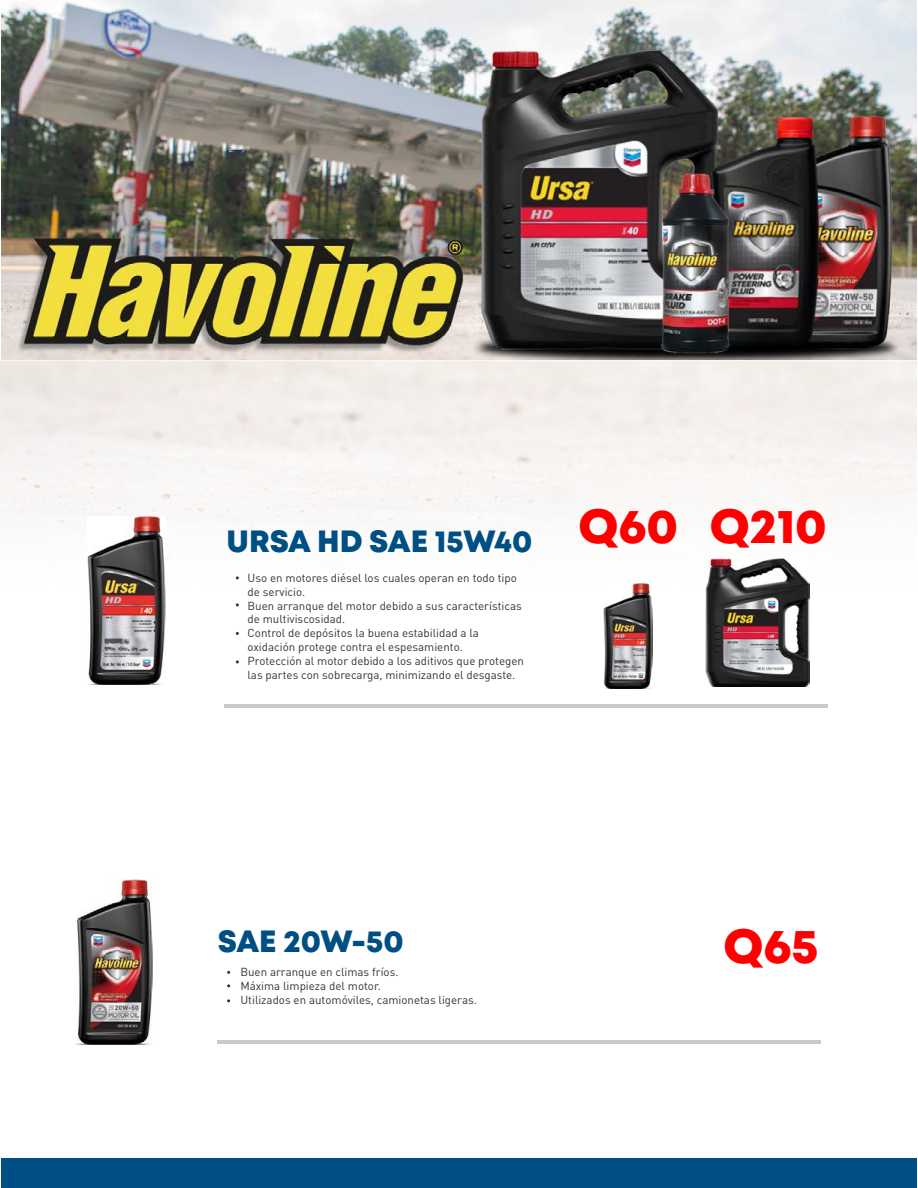
<style>
.page{position:relative;width:918px;height:1188px;background:#fff}
.page>*{position:absolute;margin:0;border:0;box-sizing:border-box;transform-origin:0 0}
.t1{font:48px "Mont Heavy DEMO";color:#f00}
.t2{font:30.75px "Mont Heavy DEMO";color:#004f84}
.t3{font:11.55px/13.8px "DIN Pro";color:#333}
</style>
<div class="page">
<img style="left:0;top:0;width:917px;height:708px">
<hr style="left:225px;top:704px;width:603px;height:4px;background:#c9c9c9">
<img style="left:604px;top:583px;width:49px;height:106px">
<img style="left:87px;top:516px;width:78px;height:168px">
<img style="left:706px;top:558px;width:103px;height:129px">
<hr style="left:217px;top:1040px;width:604px;height:3px;background:#c9c9c9">
<img style="left:76px;top:879px;width:77px;height:165px">
<div style="left:1px;top:1159px;width:916px;height:29px;background:#004f84"></div>
<h2 class="t2" style="left:226px;top:524px;width:308px">URSA HD SAE 15W40</h2>
<p class="t3" style="left:248px;top:570px;width:278px">Uso en motores diésel los cuales operan en todo tipo de servicio.<br>Buen arranque del motor debido a sus características de multiviscosidad.<br>Control de depósitos la buena estabilidad a la oxidación protege contra el espesamiento.<br>Protección al motor debido a los aditivos que protegen las partes con sobrecarga, minimizando el desgaste.</p>
<h1 class="t1" style="left:579px;top:499px;width:250px">Q60 Q210</h1>
<h2 class="t2" style="left:218px;top:924px;width:188px">SAE 20W-50</h2>
<h1 class="t1" style="left:724px;top:919px;width:97px">Q65</h1>
<p class="t3" style="left:240px;top:964px;width:238px">Buen arranque en climas fríos.<br>Máxima limpieza del motor.<br>Utilizados en automóviles, camionetas ligeras.</p>
</div>
